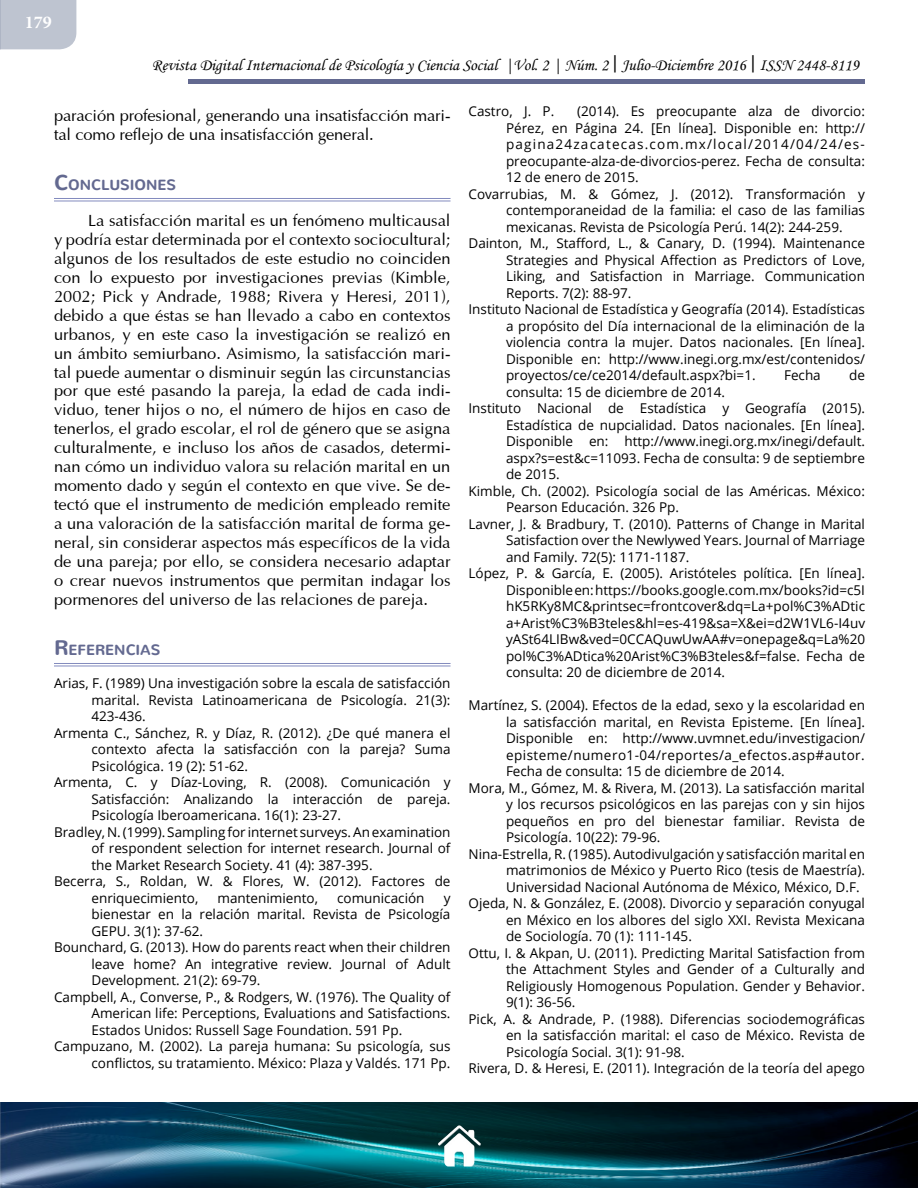
<style>
.page{position:relative;width:918px;height:1188px;background:#fff}
.page>*{position:absolute;margin:0;border:0;box-sizing:border-box;transform-origin:0 0}
.t1{font:700 18px "Minion Pro";color:#fff}
.t2{font:16.5px/18.9px "Optima";letter-spacing:-.01em;color:#000}
.t3{font:16.5px "Monotype Corsiva";color:#000}
.Nivel_1{font:800 14.7px "Nunito";color:#636990}
.Referencias_texto{font:13.5px/16.5px "Open Sans";color:#000;text-align:justify}
.s1{font-family:"Soberana Sans"}
.s2{font-size:21px}
</style>
<div class="page">
<div style="left:188px;top:79px;width:677px;height:5px;background:#636990"></div>
<div style="left:0;top:0;width:76px;height:49px;background:#bec4d0"></div>
<img style="left:0;top:1103px;width:918px;height:85px">
<img style="left:438px;top:1124px;width:42px;height:43px">
<hr style="left:54px;top:198px;width:397px;height:1px;background:#838bbe">
<hr style="left:54px;top:201px;width:397px;height:1px;background:#838bbe">
<hr style="left:54px;top:663px;width:397px;height:1px;background:#838bbe">
<hr style="left:54px;top:666px;width:397px;height:1px;background:#838bbe">
<h1 class="t1" style="left:25px;top:10px;width:28px">179</h1>
<p class="t3" style="left:152px;top:55px;width:709px">Revista Digital Internacional de Psicología y Ciencia Social |Vol. 2 | Núm. 2 <span class="s1">|</span> Julio-Diciembre 2016 <span class="s1">|</span> ISSN 2448-8119</p>
<p class="t2" style="left:54px;top:105px;width:398px">paración profesional, generando una insatisfacción mari&shy;tal como reflejo de una insatisfacción general.</p>
<p class="Nivel_1" style="left:54px;top:171px;width:124px"><span class="s2">C</span>ONCLUSIONES</p>
<p class="t2" style="left:54px;top:209px;width:398px;text-align:justify;text-indent:34px">La satisfacción marital es un fenómeno multicausal y podría estar determinada por el contexto sociocultural; algunos de los resultados de este estudio no coinciden con lo expuesto por investigaciones previas (Kimble, 2002; Pick y Andrade, 1988; Rivera y Heresi, 2011), debido a que éstas se han llevado a cabo en contextos urbanos, y en este caso la investigación se realizó en un ámbito semiurbano. Asimismo, la satisfacción mari&shy;tal puede aumentar o disminuir según las circunstancias por que esté pasando la pareja, la edad de cada indi&shy;viduo, tener hijos o no, el número de hijos en caso de tenerlos, el grado escolar, el rol de género que se asigna culturalmente, e incluso los años de casados, determi&shy;nan cómo un individuo valora su relación marital en un momento dado y según el contexto en que vive. Se de&shy;tectó que el instrumento de medición empleado remite a una valoración de la satisfacción marital de forma ge&shy;neral, sin considerar aspectos más específicos de la vida de una pareja; por ello, se considera necesario adaptar o crear nuevos instrumentos que permitan indagar los pormenores del universo de las relaciones de pareja.</p>
<p class="Nivel_1" style="left:54px;top:636px;width:108px"><span class="s2">R</span> EFERENCIAS</p>
<p class="Referencias_texto" style="left:91px;top:675px;width:361px;text-indent:-37px">Arias, F. (1989) Una investigación sobre la escala de satisfacción marital. Revista Latinoamericana de Psicología. 21(3):<br>423-436.</p>
<p class="Referencias_texto" style="left:91px;top:724px;width:361px;text-indent:-37px">Armenta C., Sánchez, R. y Díaz, R. (2012). ¿De qué manera el contexto afecta la satisfacción con la pareja? Suma Psicológica. 19 (2): 51-62.</p>
<p class="Referencias_texto" style="left:91px;top:774px;width:361px;text-indent:-37px">Armenta, C. y Díaz-Loving, R. (2008). Comunicación y Satisfacción: Analizando la interacción de pareja.<br>Psicología Iberoamericana. 16(1): 23-27.</p>
<p class="Referencias_texto" style="left:91px;top:823px;width:361px;text-indent:-37px">Bradley, N. (1999). Sampling for internet surveys. An examination of respondent selection for internet research. Journal of the Market Research Society. 41 (4): 387-395.</p>
<p class="Referencias_texto" style="left:91px;top:873px;width:361px;text-indent:-37px">Becerra, S., Roldan, W. &amp; Flores, W. (2012). Factores de enriquecimiento,</p>
<p class="Referencias_texto" style="left:218px;top:889px;width:102px">mantenimiento,</p>
<p class="Referencias_texto" style="left:337px;top:889px;width:89px">comunicación</p>
<p class="Referencias_texto" style="left:91px;top:889px;width:361px;text-indent:352px">y bienestar en la relación marital. Revista de Psicología GEPU. 3(1): 37-62.</p>
<p class="Referencias_texto" style="left:91px;top:939px;width:361px;text-indent:-37px">Bounchard, G. (2013). How do parents react when their children leave home? An integrative review. Journal of Adult Development. 21(2): 69-79.</p>
<p class="Referencias_texto" style="left:91px;top:988px;width:361px;text-indent:-37px">Campbell, A., Converse, P., &amp; Rodgers, W. (1976). The Quality of American life: Perceptions, Evaluations and Satisfactions.<br>Estados Unidos: Russell Sage Foundation. 591 Pp.</p>
<p class="Referencias_texto" style="left:54px;top:1038px;width:398px;text-align:right">Campuzano, M. (2002). La pareja humana: Su psicología, sus conflictos, su tratamiento. México: Plaza y Valdés. 171 Pp.</p>
<p class="Referencias_texto" style="left:506px;top:103px;width:361px;text-indent:71px">(2014). Es preocupante alza de divorcio:<br>Pérez, en Página 24. [En línea]. Disponible en: http:// pagina24zacatecas.com.mx/local/2014/04/24/es&shy;preocupante-alza-de-divorcios-perez. Fecha de consulta:<br>12 de enero de 2015.</p>
<p class="Referencias_texto" style="left:506px;top:185px;width:361px;text-indent:-37px">Covarrubias, M. &amp; Gómez, J. (2012). Transformación y contemporaneidad de la familia: el caso de las familias mexicanas. Revista de Psicología Perú. 14(2): 244-259.</p>
<p class="Referencias_texto" style="left:506px;top:235px;width:361px;text-indent:-37px">Dainton, M., Stafford, L., &amp; Canary, D. (1994). Maintenance Strategies and Physical Affection as Predictors of Love, Liking, and Satisfaction in Marriage. Communication Reports. 7(2): 88-97.</p>
<p class="Referencias_texto" style="left:506px;top:301px;width:361px;text-indent:-37px">Instituto Nacional de Estadística y Geografía (2014). Estadísticas a propósito del Día internacional de la eliminación de la violencia contra la mujer. Datos nacionales. [En línea].<br>Disponible en: http://www.inegi.org.mx/est/contenidos/ proyectos/ce/ce2014/default.aspx?bi=1.</p>
<p class="Referencias_texto" style="left:469px;top:103px;width:87px">Castro, J. P.</p>
<p class="Referencias_texto" style="left:784px;top:367px;width:38px">Fecha</p>
<p class="Referencias_texto" style="left:849px;top:367px;width:17px">de</p>
<p class="Referencias_texto" style="left:506px;top:383px;width:221px">consulta: 15 de diciembre de 2014.</p>
<p class="Referencias_texto" style="left:506px;top:400px;width:361px;text-indent:-37px">Instituto Nacional de Estadística y Geografía (2015).<br>Estadística de nupcialidad. Datos nacionales. [En línea].<br>Disponible en: http://www.inegi.org.mx/inegi/default. aspx?s=est&amp;c=11093. Fecha de consulta: 9 de septiembre de 2015.</p>
<p class="Referencias_texto" style="left:506px;top:482px;width:361px;text-indent:-37px">Kimble, Ch. (2002). Psicología social de las Américas. México:<br>Pearson Educación. 326 Pp.</p>
<p class="Referencias_texto" style="left:506px;top:515px;width:361px;text-indent:-37px">Lavner, J. &amp; Bradbury, T. (2010). Patterns of Change in Marital Satisfaction over the Newlywed Years. Journal of Marriage and Family. 72(5): 1171-1187.</p>
<p class="Referencias_texto" style="left:506px;top:565px;width:361px;text-indent:-37px">López, P. &amp; García, E. (2005). Aristóteles política. [En línea].<br>Disponible en: https://books.google.com.mx/books?id=c5I hK5RKy8MC&amp;printsec=frontcover&amp;dq=La+pol%C3%ADtic a+Arist%C3%B3teles&amp;hl=es-419&amp;sa=X&amp;ei=d2W1VL6-I4uv yASt64LIBw&amp;ved=0CCAQuwUwAA#v=onepage&amp;q=La%20 pol%C3%ADtica%20Arist%C3%B3teles&amp;f=false. Fecha de consulta: 20 de diciembre de 2014.</p>
<p class="Referencias_texto" style="left:506px;top:697px;width:361px;text-indent:-37px">Martínez, S. (2004). Efectos de la edad, sexo y la escolaridad en la satisfacción marital, en Revista Episteme. [En línea].<br>Disponible en: http://www.uvmnet.edu/investigacion/ episteme/numero1-04/reportes/a_efectos.asp#autor.<br>Fecha de consulta: 15 de diciembre de 2014.</p>
<p class="Referencias_texto" style="left:506px;top:779px;width:361px;text-indent:-37px">Mora, M., Gómez, M. &amp; Rivera, M. (2013). La satisfacción marital y los recursos psicológicos en las parejas con y sin hijos pequeños en pro del bienestar familiar. Revista de Psicología. 10(22): 79-96.</p>
<p class="Referencias_texto" style="left:506px;top:845px;width:361px;text-indent:-37px">Nina-Estrella, R. (1985). Autodivulgación y satisfacción marital en matrimonios de México y Puerto Rico (tesis de Maestría).<br>Universidad Nacional Autónoma de México, México, D.F.</p>
<p class="Referencias_texto" style="left:506px;top:895px;width:361px;text-indent:-37px">Ojeda, N. &amp; González, E. (2008). Divorcio y separación conyugal en México en los albores del siglo XXI. Revista Mexicana de Sociología. 70 (1): 111-145.</p>
<p class="Referencias_texto" style="left:506px;top:944px;width:361px;text-indent:-37px">Ottu, I. &amp; Akpan, U. (2011). Predicting Marital Satisfaction from the Attachment Styles and Gender of a Culturally and Religiously Homogenous Population. Gender y Behavior.<br>9(1): 36-56.</p>
<p class="Referencias_texto" style="left:506px;top:1010px;width:361px;text-indent:-37px">Pick, A. &amp; Andrade, P. (1988). Diferencias sociodemográficas en la satisfacción marital: el caso de México. Revista de Psicología Social. 3(1): 91-98.</p>
<p class="Referencias_texto" style="left:469px;top:1060px;width:398px">Rivera, D. &amp; Heresi, E. (2011). Integración de la teoría del apego</p>
</div>
